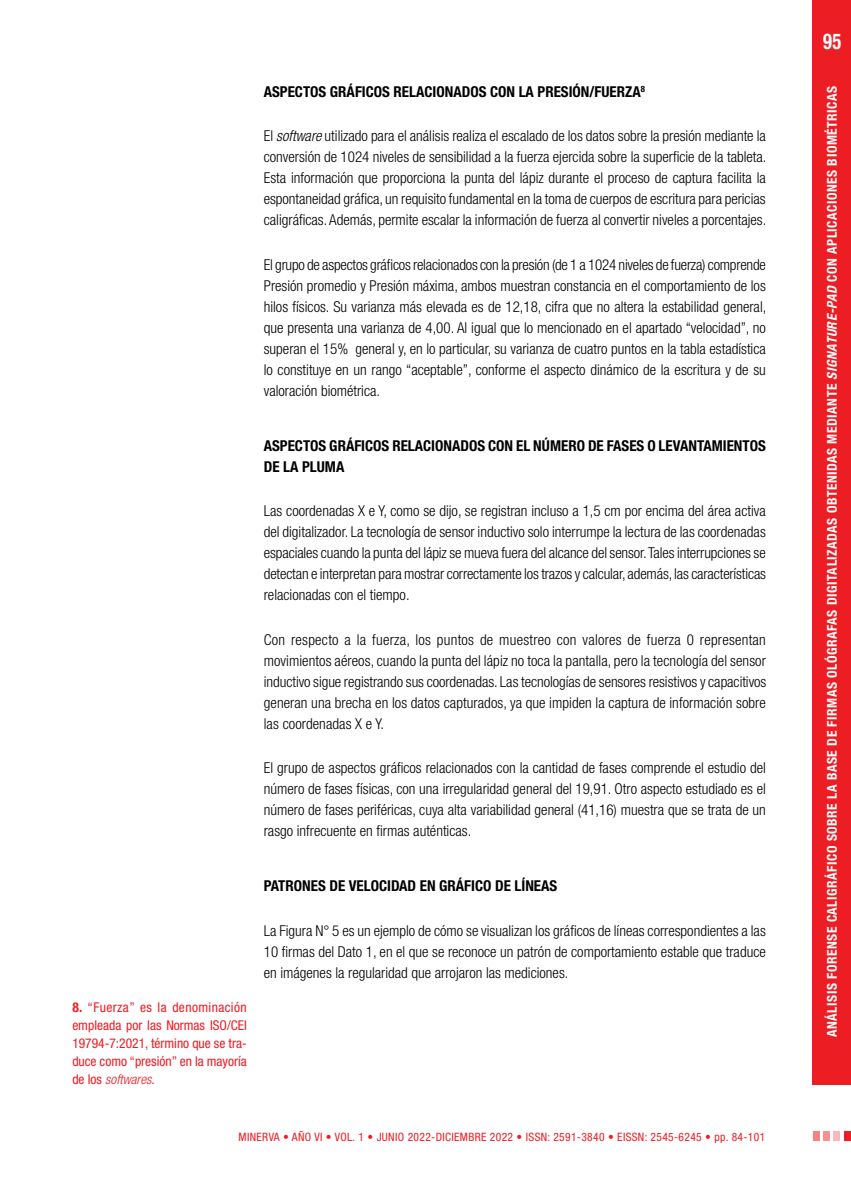
<style>
.page{position:relative;width:851px;height:1191px;background:#fff}
.page>*{position:absolute;margin:0;border:0;box-sizing:border-box;transform-origin:0 0}
.t1{font:700 condensed 21.75px "Helvetica Neue LT Std";color:#fff;scale:.85 1}
._00-TEXTO_GENERAL{font:300 condensed 15px/21px "Helvetica Neue LT Std";color:#000;text-align:justify}
._000-subtitulo_2_ok{font:700 condensed 15px/21px "Helvetica Neue LT Std";color:#000}
._00-NOTA_MARGEN{font:condensed 13.5px/18px "Helvetica Neue LT Std";color:#ed1d24;text-align:justify}
.t2{font:700 condensed 13.5px "Helvetica Neue LT Std";letter-spacing:.04em;color:#fff}
.t3{font:condensed 11.55px "Helvetica Neue LT Std";letter-spacing:.03em;color:#ed1d24}
.s1{font-style:italic}
.s2{font-weight:700}
.s3{font-weight:300;font-style:italic}
</style>
<div class="page">
<div style="left:812px;top:0;width:38px;height:1084px;background:#ed1d24"></div>
<div style="left:822px;top:1131px;width:7px;height:10px;background:#f69296"></div>
<div style="left:833px;top:1131px;width:7px;height:10px;background:#f9b8bb"></div>
<div style="left:844px;top:1131px;width:6px;height:10px;background:#ed1d24"></div>
<div style="left:812px;top:1131px;width:7px;height:10px;background:#f58286"></div>
<p class="_000-subtitulo_2_ok" style="left:264px;top:81px;width:382px">ASPECTOS GRÁFICOS RELACIONADOS CON LA PRESIÓN/FUERZA<sup>8</sup></p>
<p class="_00-TEXTO_GENERAL" style="left:264px;top:125px;width:504px">El <span class="s1">software</span> utilizado para el análisis realiza el escalado de los datos sobre la presión mediante la conversión de 1024 niveles de sensibilidad a la fuerza ejercida sobre la superficie de la tableta.<br>Esta información que proporciona la punta del lápiz durante el proceso de captura facilita la espontaneidad gráfica, un requisito fundamental en la toma de cuerpos de escritura para pericias caligráficas. Además, permite escalar la información de fuerza al convertir niveles a porcentajes.</p>
<p class="_00-TEXTO_GENERAL" style="left:264px;top:254px;width:504px">El grupo de aspectos gráficos relacionados con la presión (de 1 a 1024 niveles de fuerza) comprende Presión promedio y Presión máxima, ambos muestran constancia en el comportamiento de los hilos físicos. Su varianza más elevada es de 12,18, cifra que no altera la estabilidad general, que presenta una varianza de 4,00. Al igual que lo mencionado en el apartado “velocidad”, no superan el 15% general y, en lo particular, su varianza de cuatro puntos en la tabla estadística lo constituye en un rango “aceptable”, conforme el aspecto dinámico de la escritura y de su valoración biométrica.</p>
<p class="_00-NOTA_MARGEN" style="left:72px;top:998px;width:176px"><span class="s2">8.</span> “Fuerza” es la denominación empleada por las Normas ISO/CEI 19794-7:2021, término que se tra&shy;duce como “presión” en la mayoría de los <span class="s3">softwares</span>.</p>
<p class="_000-subtitulo_2_ok" style="left:264px;top:435px;width:503px">ASPECTOS GRÁFICOS RELACIONADOS CON EL NÚMERO DE FASES O LEVANTAMIENTOS<br>DE LA PLUMA</p>
<p class="_00-TEXTO_GENERAL" style="left:264px;top:500px;width:503px">Las coordenadas X e Y, como se dijo, se registran incluso a 1,5 cm por encima del área activa del digitalizador. La tecnología de sensor inductivo solo interrumpe la lectura de las coordenadas espaciales cuando la punta del lápiz se mueva fuera del alcance del sensor. Tales interrupciones se detectan e interpretan para mostrar correctamente los trazos y calcular, además, las características relacionadas con el tiempo.</p>
<p class="_00-TEXTO_GENERAL" style="left:264px;top:628px;width:504px">Con respecto a la fuerza, los puntos de muestreo con valores de fuerza 0 representan movimientos aéreos, cuando la punta del lápiz no toca la pantalla, pero la tecnología del sensor inductivo sigue registrando sus coordenadas. Las tecnologías de sensores resistivos y capacitivos generan una brecha en los datos capturados, ya que impiden la captura de información sobre las coordenadas X e Y.</p>
<p class="_00-TEXTO_GENERAL" style="left:264px;top:757px;width:503px">El grupo de aspectos gráficos relacionados con la cantidad de fases comprende el estudio del número de fases físicas, con una irregularidad general del 19,91. Otro aspecto estudiado es el número de fases periféricas, cuya alta variabilidad general (41,16) muestra que se trata de un rasgo infrecuente en firmas auténticas.</p>
<p class="_000-subtitulo_2_ok" style="left:264px;top:875px;width:295px">PATRONES DE VELOCIDAD EN GRÁFICO DE LÍNEAS</p>
<p class="_00-TEXTO_GENERAL" style="left:264px;top:919px;width:503px">La Figura N° 5 es un ejemplo de cómo se visualizan los gráficos de líneas correspondientes a las 10 firmas del Dato 1, en el que se reconoce un patrón de comportamiento estable que traduce en imágenes la regularidad que arrojaron las mediciones.</p>
<p class="t3" style="left:238px;top:1130px;width:528px">MINERVA • AÑO VI • VOL. 1 • JUNIO 2022-DICIEMBRE 2022 • ISSN: 2591-3840 • EISSN: 2545-6245 • pp. 84-101</p>
<h1 class="t1" style="left:823px;top:28px;width:23px">95</h1>
<p class="t2" style="left:823px;top:1037px;width:952px;rotate:-90deg">ANÁLISIS FORENSE CALIGRÁFICO SOBRE LA BASE DE FIRMAS OLÓGRAFAS DIGITALIZADAS OBTENIDAS MEDIANTE <span class="s1">SIGNATURE-PAD</span> CON APLICACIONES BIOMÉTRICAS</p>
</div>
